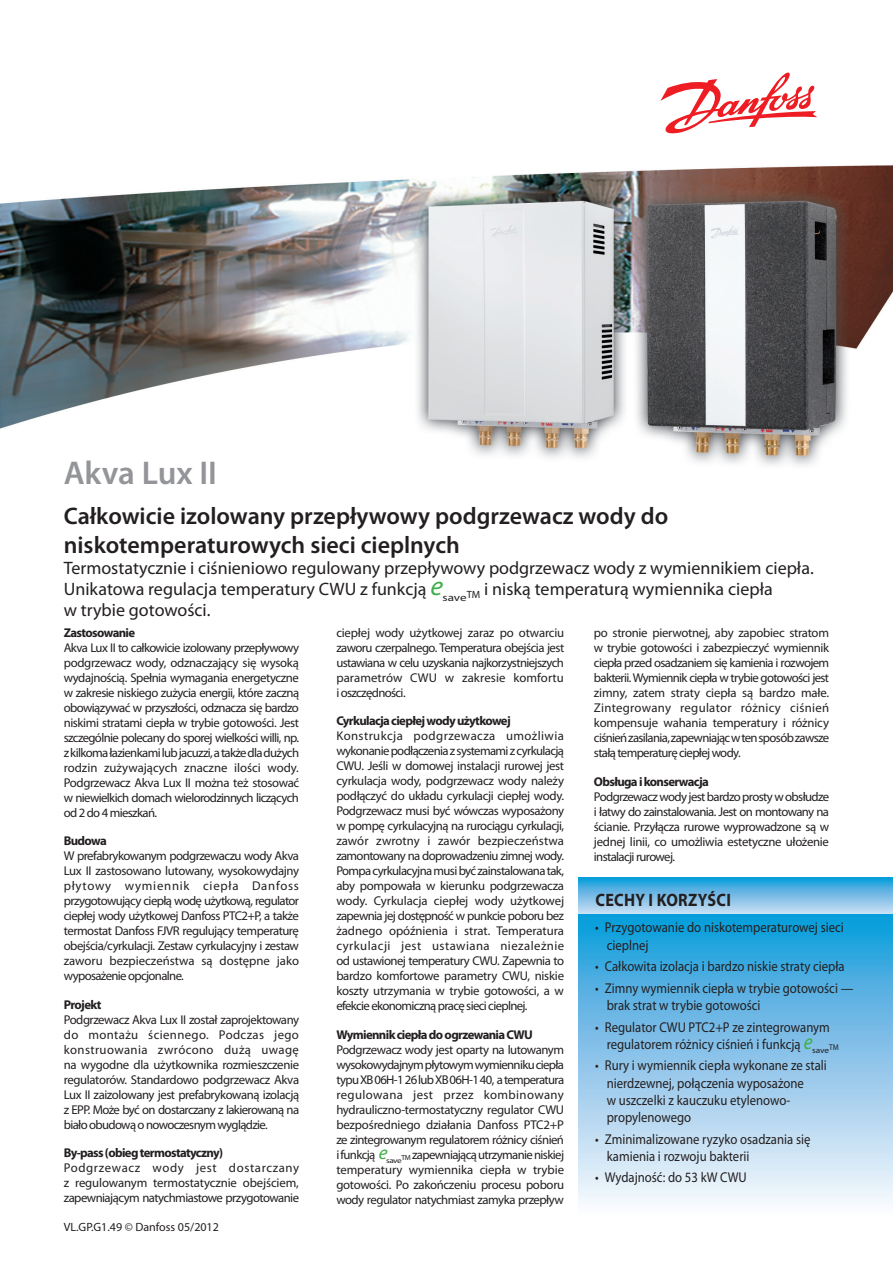
<style>
.page{position:relative;width:893px;height:1263px;background:#fff}
.page>*{position:absolute;margin:0;border:0;box-sizing:border-box;transform-origin:0 0}
.t1{font:600 33px "Myriad Pro";letter-spacing:-.005em;color:#939598}
.t2{font:600 24px/28.8px "Myriad Pro";color:#231f20}
.t3{font:18px/21px "Myriad Pro";color:#231f20}
.t4{font:700 18px "Myriad Pro";letter-spacing:.02em;color:#231f20;scale:.89 1}
.t5{font:14.25px/17.2px "Myriad Pro";color:#231f20;scale:.89 1}
.t6{font:12.75px/15px "Myriad Pro";letter-spacing:-.05em;color:#231f20;text-align:justify}
.t7{font:700 12.75px "Myriad Pro";letter-spacing:-.05em;color:#231f20}
.t8{font:12px "Myriad Pro";color:#231f20}
.t9{font:8.25px "Myriad Pro";color:#231f20;scale:1.12 1}
.s1{font-style:italic;font-size:27px;color:#40ae49}
.s2{font-style:italic;font-size:19.2px;color:#40ae49}
.s3{font-style:italic;font-size:21.3px;color:#40ae49}
</style>
<div class="page">
<img style="left:0;top:199px;width:893px;height:267px">
<img style="left:61px;top:165px;width:832px;height:34px">
<svg style="left:660px;top:72px;width:157px;height:62px"></svg>
<svg style="left:578px;top:877px;width:315px;height:37px;background:#70bce6"></svg>
<svg style="left:578px;top:914px;width:315px;height:290px;background:#87c6ea"></svg>
<h1 class="t1" style="left:64px;top:452px;width:155px">Akva Lux II</h1>
<h2 class="t2" style="left:64px;top:501px;width:606px">Całkowicie izolowany przepływowy podgrzewacz wody do niskotemperaturowych sieci cieplnych</h2>
<h3 class="t3" style="left:64px;top:557px;width:751px">Termostatycznie i ciśnieniowo regulowany przepływowy podgrzewacz wody z wymiennikiem ciepła.<br>Unikatowa regulacja temperatury CWU z funkcją <span class="s1">e</span></h3>
<h3 class="t3" style="left:443px;top:578px;width:332px"><sub>saveTM</sub> i niską temperaturą wymiennika ciepła</h3>
<h3 class="t3" style="left:64px;top:599px;width:148px">w trybie gotowości.</h3>
<p class="t7" style="left:64px;top:624px;width:73px">Zastosowanie</p>
<p class="t6" style="left:64px;top:640px;width:237px">Akva Lux II to całkowicie izolowany przepływowy podgrzewacz wody, odznaczający się wysoką wydajnością. Spełnia wymagania energetyczne w zakresie niskiego zużycia energii, które zaczną obowiązywać w przyszłości, odznacza się bardzo niskimi stratami ciepła w trybie gotowości. Jest szczególnie polecany do sporej wielkości willi, np. z kilkoma łazienkami lub jacuzzi, a także dla dużych rodzin zużywających znaczne ilości wody.<br>Podgrzewacz Akva Lux II można też stosować w niewielkich domach wielorodzinnych liczących od 2 do 4 mieszkań.</p>
<p class="t7" style="left:64px;top:832px;width:45px">Budowa</p>
<p class="t6" style="left:64px;top:848px;width:237px">W prefabrykowanym podgrzewaczu wody Akva Lux II zastosowano lutowany, wysokowydajny płytowy wymiennik ciepła Danfoss przygotowujący ciepłą wodę użytkową, regulator ciepłej wody użytkowej Danfoss PTC2+P, a także termostat Danfoss FJVR regulujący temperaturę obejścia/cyrkulacji. Zestaw cyrkulacyjny i zestaw zaworu bezpieczeństwa są dostępne jako wyposażenie opcjonalne.</p>
<p class="t7" style="left:64px;top:996px;width:39px">Projekt</p>
<p class="t6" style="left:64px;top:1012px;width:237px">Podgrzewacz Akva Lux II został zaprojektowany do montażu ściennego. Podczas jego konstruowania zwrócono dużą uwagę na wygodne dla użytkownika rozmieszczenie regulatorów. Standardowo podgrzewacz Akva Lux II zaizolowany jest prefabrykowaną izolacją z EPP. Może być on dostarczany z lakierowaną na biało obudową o nowoczesnym wyglądzie.</p>
<p class="t7" style="left:64px;top:1144px;width:161px">By-pass (obieg termostatyczny)</p>
<p class="t6" style="left:64px;top:1160px;width:237px">Podgrzewacz wody jest dostarczany z regulowanym termostatycznie obejściem, zapewniającym natychmiastowe przygotowanie</p>
<p class="t8" style="left:64px;top:1220px;width:157px">VL.GP.G1.49 © Danfoss 05/2012</p>
<p class="t6" style="left:336px;top:625px;width:229px">ciepłej wody użytkowej zaraz po otwarciu zaworu czerpalnego. Temperatura obejścia jest ustawiana w celu uzyskania najkorzystniejszych parametrów CWU w zakresie komfortu i oszczędności.</p>
<p class="t7" style="left:336px;top:712px;width:176px">Cyrkulacja ciepłej wody użytkowej</p>
<p class="t6" style="left:336px;top:728px;width:229px">Konstrukcja podgrzewacza umożliwia wykonanie podłączenia z systemami z cyrkulacją CWU. Jeśli w domowej instalacji rurowej jest cyrkulacja wody, podgrzewacz wody należy podłączyć do układu cyrkulacji ciepłej wody.<br>Podgrzewacz musi być wówczas wyposażony w pompę cyrkulacyjną na rurociągu cyrkulacji, zawór zwrotny i zawór bezpieczeństwa zamontowany na doprowadzeniu zimnej wody.<br>Pompa cyrkulacyjna musi być zainstalowana tak, aby pompowała w kierunku podgrzewacza wody. Cyrkulacja ciepłej wody użytkowej zapewnia jej dostępność w punkcie poboru bez żadnego opóźnienia i strat. Temperatura cyrkulacji jest ustawiana niezależnie od ustawionej temperatury CWU. Zapewnia to bardzo komfortowe parametry CWU, niskie koszty utrzymania w trybie gotowości, a w efekcie ekonomiczną pracę sieci cieplnej.</p>
<p class="t7" style="left:336px;top:1026px;width:198px">Wymiennik ciepła do ogrzewania CWU</p>
<p class="t6" style="left:336px;top:1042px;width:229px">Podgrzewacz wody jest oparty na lutowanym wysokowydajnym płytowym wymienniku ciepła typu XB 06H-1 26 lub XB 06H-1 40, a temperatura regulowana jest przez kombinowany hydrauliczno-termostatyczny regulator CWU bezpośredniego działania Danfoss PTC2+P ze zintegrowanym regulatorem różnicy ciśnień i funkcją <span class="s2">e</span></p>
<p class="t6" style="left:336px;top:1147px;width:229px;text-indent:50px"><sub>saveTM</sub> zapewniającą utrzymanie niskiej temperatury wymiennika ciepła w trybie gotowości. Po zakończeniu procesu poboru wody regulator natychmiast zamyka przepływ</p>
<p class="t6" style="left:594px;top:625px;width:237px">po stronie pierwotnej, aby zapobiec stratom w trybie gotowości i zabezpieczyć wymiennik ciepła przed osadzaniem się kamienia i rozwojem bakterii. Wymiennik ciepła w trybie gotowości jest zimny, zatem straty ciepła są bardzo małe.<br>Zintegrowany regulator różnicy ciśnień kompensuje wahania temperatury i różnicy ciśnień zasilania, zapewniając w ten sposób zawsze stałą temperaturę ciepłej wody.</p>
<p class="t7" style="left:594px;top:773px;width:116px">Obsługa i konserwacja</p>
<p class="t6" style="left:594px;top:789px;width:237px">Podgrzewacz wody jest bardzo prosty w obsłudze i łatwy do zainstalowania. Jest on montowany na ścianie. Przyłącza rurowe wyprowadzone są w jednej linii, co umożliwia estetyczne ułożenie instalacji rurowej.</p>
<h3 class="t4" style="left:595px;top:889px;width:154px">CECHY I KORZYŚCI</h3>
<p class="t5" style="left:607px;top:919px;width:268px;text-indent:-11px">• Przygotowanie do niskotemperaturowej sieci cieplnej</p>
<p class="t5" style="left:595px;top:957px;width:282px">• Całkowita izolacja i bardzo niskie straty ciepła</p>
<p class="t5" style="left:607px;top:979px;width:279px;text-indent:-11px">• Zimny wymiennik ciepła w trybie gotowości — brak strat w trybie gotowości</p>
<p class="t5" style="left:595px;top:1018px;width:265px;text-align:center">• Regulator CWU PTC2+P ze zintegrowanym regulatorem różnicy ciśnień i funkcją <span class="s3">e</span></p>
<p class="t9" style="left:812px;top:1046px;width:25px">saveTM</p>
<p class="t5" style="left:607px;top:1056px;width:249px;text-indent:-11px">• Rury i wymiennik ciepła wykonane ze stali nierdzewnej, połączenia wyposażone<br>w uszczelki z kauczuku etylenowo&shy;propylenowego</p>
<p class="t5" style="left:607px;top:1130px;width:230px;text-indent:-11px">• Zminimalizowane ryzyko osadzania się kamienia i rozwoju bakterii</p>
<p class="t5" style="left:595px;top:1169px;width:172px">• Wydajność: do 53 kW CWU</p>
</div>
